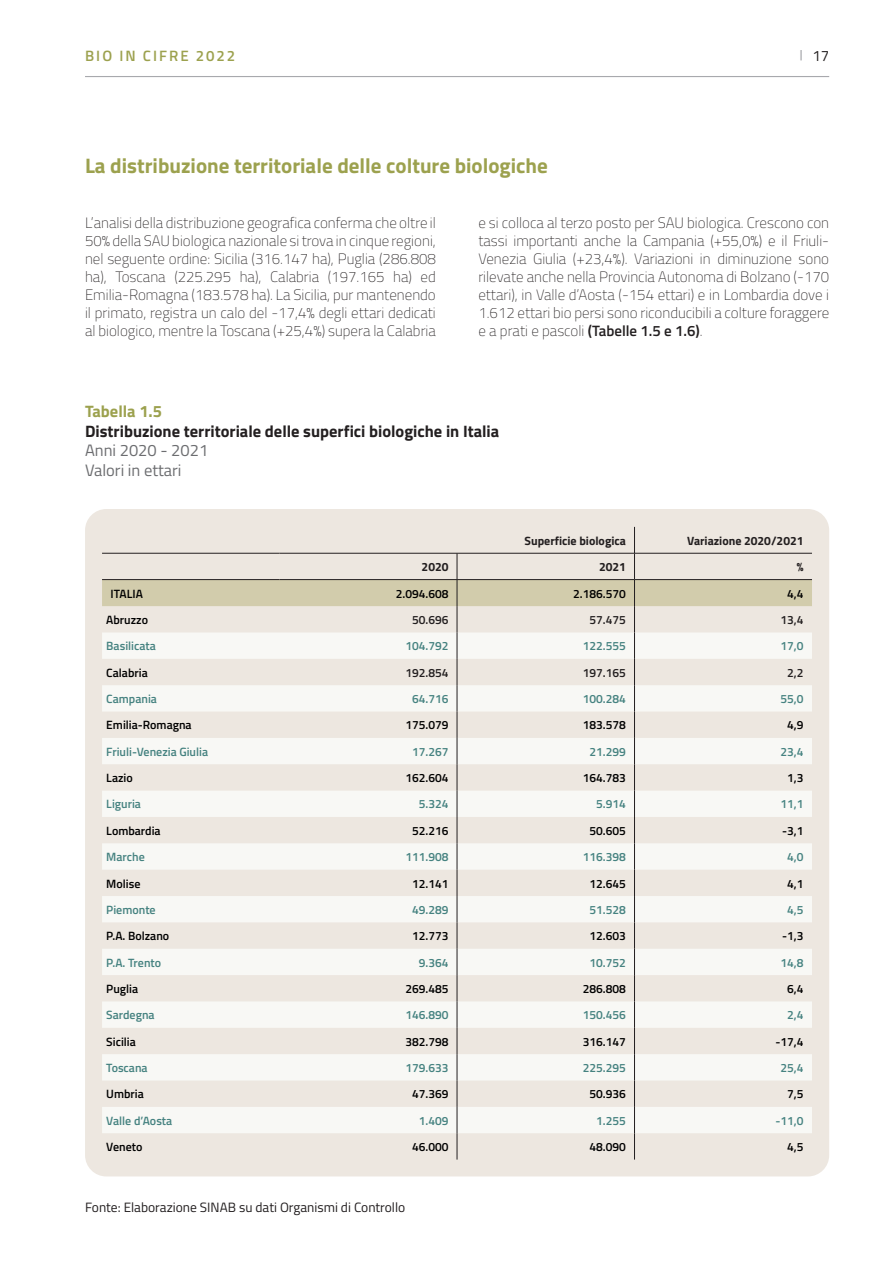
<style>
.page{position:relative;width:893px;height:1263px;background:#fff}
.page>*{position:absolute;margin:0;border:0;box-sizing:border-box;transform-origin:0 0}
.Titolo_2_apertura{font:700 21px "Titillium Web";color:#9ca14e}
.Titolo_grafico_tabel{font:700 16.5px "Titillium Web";color:#231f20}
.Titolo_grafico_tabel-2{font:16.5px "Titillium Web";color:#6c6d70}
.Titolo_grafico_tabel-3{font:700 16.5px "Titillium Web";color:#9ca14e}
.t1{font:200 15px/18px "Titillium Web";color:#231f20;text-align:justify}
.t2{font:600 15px "Titillium Web";letter-spacing:.135em;color:#9ca14e}
.t3{font:15px "Titillium Web";color:#231f20}
.t4{font:13.5px "Titillium Web";color:#231f20}
.Testo_corpo_tabella{font:600 12px "Titillium Web";color:#000}
.Testo_corpo_tabella-2{font:600 12px "Titillium Web";color:#458280}
.Intestazione{font:700 12px "Titillium Web";color:#231f20}
.Testo_corpo_tabella-3{font:600 12px "Titillium Web";color:#231f20}
.s1{font-weight:600}
</style>
<div class="page">
<hr style="left:85px;top:76px;width:744px;height:1px;background:#a8a9ad">
<div style="left:85px;top:509px;width:744px;height:667px;background:#ede7e0;border-radius:21px"></div>
<svg style="left:102px;top:527px;width:710px;height:632px"></svg>
<p class="t2" style="left:85px;top:44px;width:152px">BIO IN CIFRE 2022</p>
<p class="t3" style="left:800px;top:45px;width:31px"><sup>|</sup> 17</p>
<p class="Titolo_2_apertura" style="left:85px;top:149px;width:464px">La distribuzione territoriale delle colture biologiche</p>
<p class="t1" style="left:85px;top:213px;width:352px">L’analisi della distribuzione geografica conferma che oltre il 50% della SAU biologica nazionale si trova in cinque regioni, nel seguente ordine: Sicilia (316.147 ha), Puglia (286.808 ha), Toscana (225.295 ha), Calabria (197.165 ha) ed Emilia-Romagna (183.578 ha). La Sicilia, pur mantenendo il primato, registra un calo del -17,4% degli ettari dedicati al biologico, mentre la Toscana (+25,4%) supera la Calabria</p>
<p class="t1" style="left:478px;top:213px;width:352px">e si colloca al terzo posto per SAU biologica. Crescono con tassi importanti anche la Campania (+55,0%) e il Friuli-Venezia Giulia (+23,4%). Variazioni in diminuzione sono rilevate anche nella Provincia Autonoma di Bolzano (-170 ettari), in Valle d’Aosta (-154 ettari) e in Lombardia dove i 1.612 ettari bio persi sono riconducibili a colture foraggere e a prati e pascoli <span class="s1">(Tabelle 1.5 e 1.6)</span>.</p>
<p class="Titolo_grafico_tabel-3" style="left:85px;top:399px;width:78px">Tabella 1.5</p>
<p class="Titolo_grafico_tabel" style="left:85px;top:418px;width:416px">Distribuzione territoriale delle superfici biologiche in Italia</p>
<p class="Titolo_grafico_tabel-2" style="left:85px;top:438px;width:125px">Anni 2020 - 2021</p>
<p class="Titolo_grafico_tabel-2" style="left:85px;top:458px;width:98px">Valori in ettari</p>
<p class="Intestazione" style="left:524px;top:531px;width:103px">Superficie biologica</p>
<p class="Intestazione" style="left:687px;top:531px;width:118px">Variazione 2020/2021</p>
<p class="Intestazione" style="left:422px;top:558px;width:28px">2020</p>
<p class="Intestazione" style="left:599px;top:558px;width:28px">2021</p>
<p class="Intestazione" style="left:797px;top:558px;width:8px">%</p>
<p class="Testo_corpo_tabella" style="left:111px;top:584px;width:34px">ITALIA</p>
<p class="Testo_corpo_tabella" style="left:396px;top:584px;width:54px">2.094.608</p>
<p class="Testo_corpo_tabella" style="left:573px;top:584px;width:54px">2.186.570</p>
<p class="Testo_corpo_tabella" style="left:787px;top:584px;width:18px">4,4</p>
<p class="Testo_corpo_tabella" style="left:106px;top:611px;width:43px">Abruzzo</p>
<p class="Testo_corpo_tabella-3" style="left:412px;top:611px;width:38px">50.696</p>
<p class="Testo_corpo_tabella-3" style="left:589px;top:611px;width:38px">57.475</p>
<p class="Testo_corpo_tabella-3" style="left:780px;top:611px;width:25px">13,4</p>
<p class="Testo_corpo_tabella-2" style="left:106px;top:637px;width:51px">Basilicata</p>
<p class="Testo_corpo_tabella-2" style="left:405px;top:637px;width:45px">104.792</p>
<p class="Testo_corpo_tabella-2" style="left:583px;top:637px;width:45px">122.555</p>
<p class="Testo_corpo_tabella-2" style="left:780px;top:637px;width:25px">17,0</p>
<p class="Testo_corpo_tabella" style="left:106px;top:663px;width:43px">Calabria</p>
<p class="Testo_corpo_tabella-3" style="left:405px;top:663px;width:45px">192.854</p>
<p class="Testo_corpo_tabella-3" style="left:583px;top:663px;width:45px">197.165</p>
<p class="Testo_corpo_tabella-3" style="left:787px;top:663px;width:18px">2,2</p>
<p class="Testo_corpo_tabella-2" style="left:106px;top:690px;width:52px">Campania</p>
<p class="Testo_corpo_tabella-2" style="left:412px;top:690px;width:38px">64.716</p>
<p class="Testo_corpo_tabella-2" style="left:583px;top:690px;width:45px">100.284</p>
<p class="Testo_corpo_tabella-2" style="left:780px;top:690px;width:25px">55,0</p>
<p class="Testo_corpo_tabella" style="left:106px;top:716px;width:87px">Emilia-Romagna</p>
<p class="Testo_corpo_tabella" style="left:405px;top:716px;width:45px">175.079</p>
<p class="Testo_corpo_tabella" style="left:583px;top:716px;width:45px">183.578</p>
<p class="Testo_corpo_tabella" style="left:787px;top:716px;width:18px">4,9</p>
<p class="Testo_corpo_tabella-2" style="left:106px;top:742px;width:103px">Friuli-Venezia Giulia</p>
<p class="Testo_corpo_tabella-2" style="left:412px;top:742px;width:38px">17.267</p>
<p class="Testo_corpo_tabella-2" style="left:589px;top:742px;width:38px">21.299</p>
<p class="Testo_corpo_tabella-2" style="left:780px;top:742px;width:25px">23,4</p>
<p class="Testo_corpo_tabella" style="left:106px;top:769px;width:28px">Lazio</p>
<p class="Testo_corpo_tabella" style="left:405px;top:769px;width:45px">162.604</p>
<p class="Testo_corpo_tabella" style="left:583px;top:769px;width:45px">164.783</p>
<p class="Testo_corpo_tabella" style="left:787px;top:769px;width:18px">1,3</p>
<p class="Testo_corpo_tabella-2" style="left:106px;top:795px;width:36px">Liguria</p>
<p class="Testo_corpo_tabella-2" style="left:419px;top:795px;width:31px">5.324</p>
<p class="Testo_corpo_tabella-2" style="left:596px;top:795px;width:31px">5.914</p>
<p class="Testo_corpo_tabella-2" style="left:780px;top:795px;width:25px">11,1</p>
<p class="Testo_corpo_tabella" style="left:106px;top:822px;width:56px">Lombardia</p>
<p class="Testo_corpo_tabella" style="left:412px;top:822px;width:38px">52.216</p>
<p class="Testo_corpo_tabella" style="left:589px;top:822px;width:38px">50.605</p>
<p class="Testo_corpo_tabella" style="left:782px;top:822px;width:23px">-3,1</p>
<p class="Testo_corpo_tabella-2" style="left:106px;top:848px;width:40px">Marche</p>
<p class="Testo_corpo_tabella-2" style="left:405px;top:848px;width:45px">111.908</p>
<p class="Testo_corpo_tabella-2" style="left:583px;top:848px;width:45px">116.398</p>
<p class="Testo_corpo_tabella-2" style="left:787px;top:848px;width:18px">4,0</p>
<p class="Testo_corpo_tabella" style="left:106px;top:874px;width:36px">Molise</p>
<p class="Testo_corpo_tabella" style="left:412px;top:874px;width:38px">12.141</p>
<p class="Testo_corpo_tabella" style="left:589px;top:874px;width:38px">12.645</p>
<p class="Testo_corpo_tabella" style="left:787px;top:874px;width:18px">4,1</p>
<p class="Testo_corpo_tabella-2" style="left:106px;top:901px;width:51px">Piemonte</p>
<p class="Testo_corpo_tabella-2" style="left:412px;top:901px;width:38px">49.289</p>
<p class="Testo_corpo_tabella-2" style="left:589px;top:901px;width:38px">51.528</p>
<p class="Testo_corpo_tabella-2" style="left:787px;top:901px;width:18px">4,5</p>
<p class="Testo_corpo_tabella" style="left:106px;top:927px;width:65px">P.A. Bolzano</p>
<p class="Testo_corpo_tabella" style="left:412px;top:927px;width:38px">12.773</p>
<p class="Testo_corpo_tabella" style="left:589px;top:927px;width:38px">12.603</p>
<p class="Testo_corpo_tabella" style="left:782px;top:927px;width:23px">-1,3</p>
<p class="Testo_corpo_tabella-2" style="left:106px;top:953px;width:56px">P.A. Trento</p>
<p class="Testo_corpo_tabella-2" style="left:419px;top:953px;width:31px">9.364</p>
<p class="Testo_corpo_tabella-2" style="left:589px;top:953px;width:38px">10.752</p>
<p class="Testo_corpo_tabella-2" style="left:780px;top:953px;width:25px">14,8</p>
<p class="Testo_corpo_tabella" style="left:106px;top:980px;width:33px">Puglia</p>
<p class="Testo_corpo_tabella" style="left:405px;top:980px;width:45px">269.485</p>
<p class="Testo_corpo_tabella" style="left:583px;top:980px;width:45px">286.808</p>
<p class="Testo_corpo_tabella" style="left:787px;top:980px;width:18px">6,4</p>
<p class="Testo_corpo_tabella-2" style="left:106px;top:1006px;width:50px">Sardegna</p>
<p class="Testo_corpo_tabella-2" style="left:405px;top:1006px;width:45px">146.890</p>
<p class="Testo_corpo_tabella-2" style="left:583px;top:1006px;width:45px">150.456</p>
<p class="Testo_corpo_tabella-2" style="left:787px;top:1006px;width:18px">2,4</p>
<p class="Testo_corpo_tabella" style="left:106px;top:1032px;width:31px">Sicilia</p>
<p class="Testo_corpo_tabella" style="left:405px;top:1032px;width:45px">382.798</p>
<p class="Testo_corpo_tabella" style="left:583px;top:1032px;width:45px">316.147</p>
<p class="Testo_corpo_tabella" style="left:775px;top:1032px;width:30px">-17,4</p>
<p class="Testo_corpo_tabella-2" style="left:106px;top:1059px;width:43px">Toscana</p>
<p class="Testo_corpo_tabella-2" style="left:405px;top:1059px;width:45px">179.633</p>
<p class="Testo_corpo_tabella-2" style="left:583px;top:1059px;width:45px">225.295</p>
<p class="Testo_corpo_tabella-2" style="left:780px;top:1059px;width:25px">25,4</p>
<p class="Testo_corpo_tabella" style="left:106px;top:1085px;width:39px">Umbria</p>
<p class="Testo_corpo_tabella" style="left:412px;top:1085px;width:38px">47.369</p>
<p class="Testo_corpo_tabella" style="left:589px;top:1085px;width:38px">50.936</p>
<p class="Testo_corpo_tabella" style="left:787px;top:1085px;width:18px">7,5</p>
<p class="Testo_corpo_tabella-2" style="left:106px;top:1111px;width:68px">Valle d’Aosta</p>
<p class="Testo_corpo_tabella-2" style="left:419px;top:1111px;width:31px">1.409</p>
<p class="Testo_corpo_tabella-2" style="left:596px;top:1111px;width:31px">1.255</p>
<p class="Testo_corpo_tabella-2" style="left:775px;top:1111px;width:30px">-11,0</p>
<p class="Testo_corpo_tabella" style="left:106px;top:1138px;width:38px">Veneto</p>
<p class="Testo_corpo_tabella" style="left:412px;top:1138px;width:38px">46.000</p>
<p class="Testo_corpo_tabella" style="left:589px;top:1138px;width:38px">48.090</p>
<p class="Testo_corpo_tabella" style="left:787px;top:1138px;width:18px">4,5</p>
<p class="t4" style="left:85px;top:1197px;width:322px">Fonte: Elaborazione SINAB su dati Organismi di Controllo</p>
</div>
